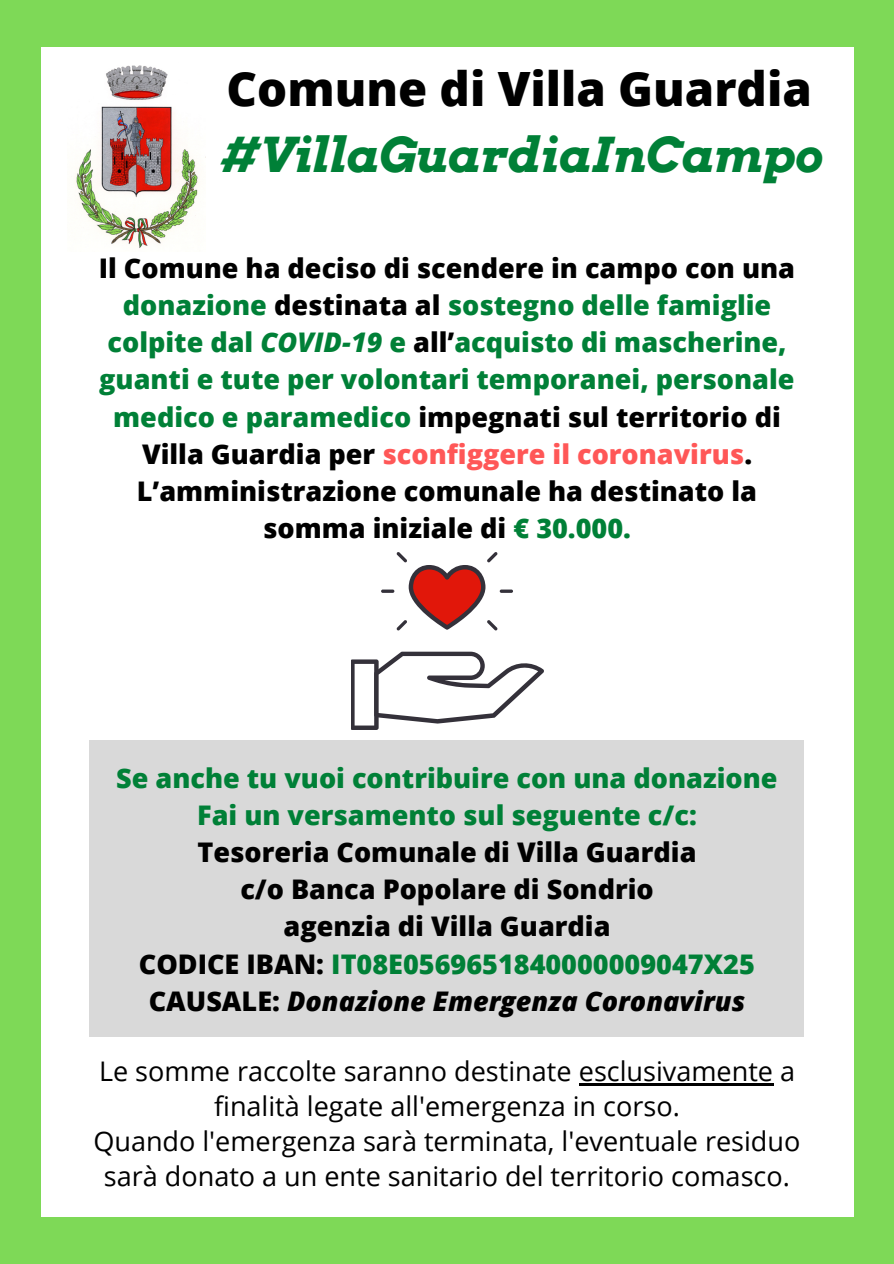
<style>
.page{position:relative;width:894px;height:1264px;background:#fff}
.page>*{position:absolute;margin:0;border:0;box-sizing:border-box;transform-origin:0 0}
.t1{font:italic 700 48px "Arvo";color:#008037}
.t2{font:800 47.25px "Open Sans";color:#000}
.t3{font:800 27px/37.2px "Open Sans";color:#000;text-align:center}
.t4{font:27px/35px "Open Sans";color:#000;text-align:center}
.t5{font:800 27px/37.2px "Open Sans";color:#008037;text-align:center}
.s1{color:#008037}
.s2{font-style:italic;color:#008037}
.s3{color:#ff5757}
.s4{font-style:italic}
</style>
<div class="page">
<div style="left:0;top:0;width:893px;height:1263px;background:#7ed957"></div>
<div style="left:41px;top:47px;width:812px;height:1169px;background:#fff"></div>
<img style="left:74px;top:65px;width:126px;height:184px">
<div style="left:89px;top:740px;width:714px;height:296px;background:#d9d9d9"></div>
<hr style="left:578px;top:1083px;width:195px;height:2px;background:#000">
<svg style="left:351px;top:651px;width:192px;height:79px"></svg>
<svg style="left:381px;top:589px;width:13px;height:4px"></svg>
<svg style="left:499px;top:589px;width:14px;height:4px"></svg>
<svg style="left:396px;top:552px;width:101px;height:78px"></svg>
<h2 class="t2" style="left:226px;top:55px;width:586px">Comune di Villa Guardia</h2>
<h1 class="t1" style="left:217px;top:126px;width:606px">#VillaGuardiaInCampo</h1>
<p class="t3" style="left:99px;top:249px;width:697px">Il Comune ha deciso di scendere in campo con una <span class="s1">donazione</span> destinata al <span class="s1">sostegno delle famiglie colpite dal</span> <span class="s2">COVID-19</span> <span class="s1">e</span> all’<span class="s1">acquisto di mascherine, guanti e tute per volontari temporanei, personale medico e paramedico</span> impegnati sul territorio di Villa Guardia per <span class="s3">sconfiggere il coronavirus</span>.<br>L’amministrazione comunale ha destinato la somma iniziale di <span class="s1">€ 30.000.</span></p>
<p class="t5" style="left:116px;top:758px;width:662px">Se anche tu vuoi contribuire con una donazione<br>Fai un versamento sul seguente c/c:</p>
<p class="t3" style="left:139px;top:832px;width:617px">Tesoreria Comunale di Villa Guardia<br>c/o Banca Popolare di Sondrio<br>agenzia di Villa Guardia<br>CODICE IBAN: <span class="s1">IT08E0569651840000009047X25<br></span>CAUSALE: <span class="s4">Donazione Emergenza Coronavirus</span></p>
<p class="t4" style="left:93px;top:1053px;width:708px">Le somme raccolte saranno destinate esclusivamente a finalità legate all'emergenza in corso.<br>Quando l'emergenza sarà terminata, l'eventuale residuo sarà donato a un ente sanitario del territorio comasco.</p>
</div>
